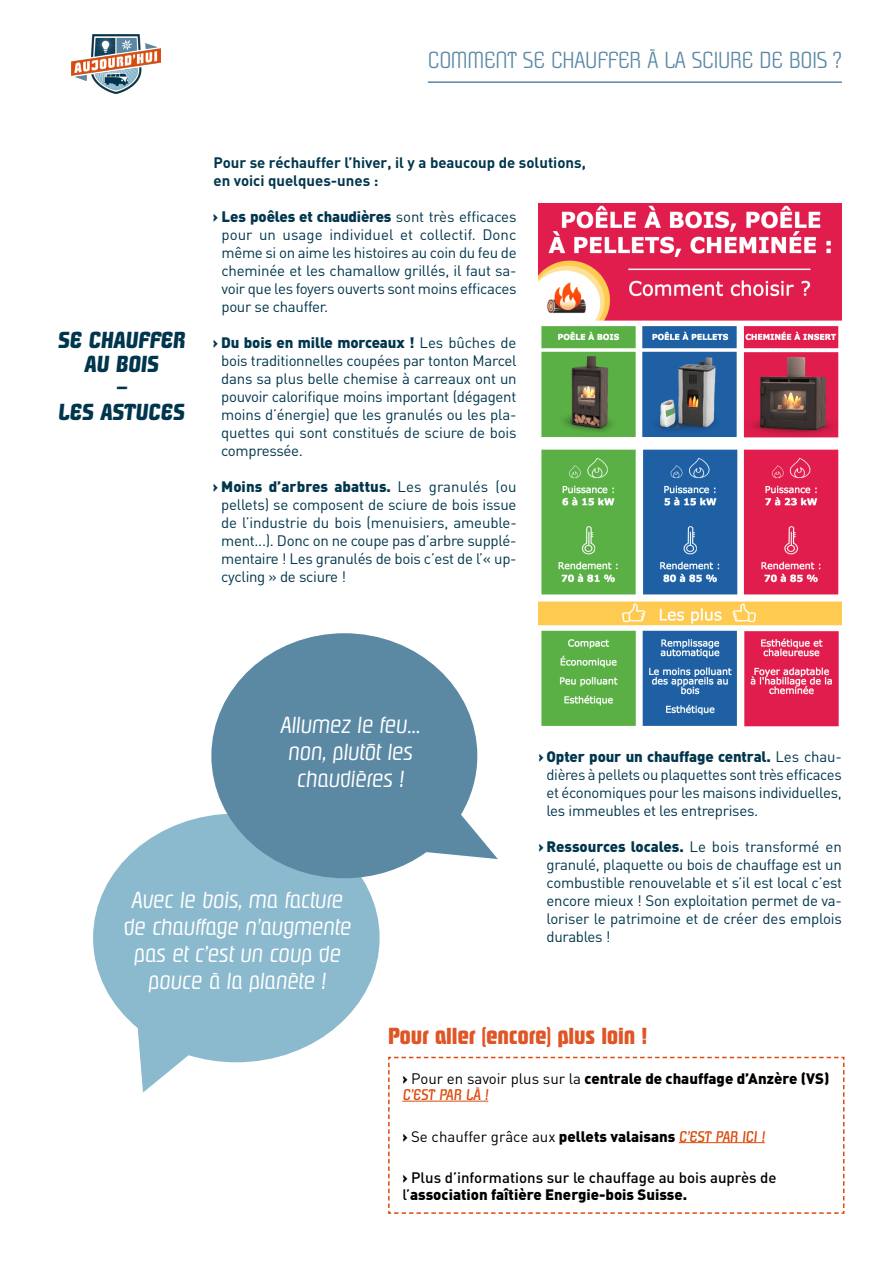
<style>
.page{position:relative;width:893px;height:1263px;background:#fff}
.page>*{position:absolute;margin:0;border:0;box-sizing:border-box;transform-origin:0 0}
.t1{font:22.5px/27px "Ipasadena";color:#fff;text-align:center}
.t2{font:300 22.5px "Pasadena";letter-spacing:-.01em;color:#5b89a4}
.t3{font:700 22.5px/24px "Ipasadena";color:#00364d;text-align:center}
.t4{font:700 22.5px "Pasadena";letter-spacing:-.01em;color:#df5526}
.t5{font:15px/18px "DIN";letter-spacing:-.02em;color:#00364d;text-align:justify}
.t6{font:500 15px/16.5px "DIN";color:#000}
.t7{font:700 15px/18px "DIN";color:#00364d}
.t8{font:900 15px "DIN";color:#000}
.t9{font:15px "DIN";color:#000}
.t10{font:500 15px "Ipasadena";color:#dc4b0d}
.s1{font-weight:900}
.s2{font-weight:400}
.s3{font-family:"Ipasadena";font-weight:500;color:#dc4b0d}
</style>
<div class="page">
<svg style="left:388px;top:1056px;width:457px;height:158px"></svg>
<svg style="left:93px;top:815px;width:287px;height:277px;fill:#8bb9ce"></svg>
<svg style="left:211px;top:633px;width:287px;height:245px;fill:#5b89a4"></svg>
<hr style="left:428px;top:81px;width:414px;height:2px;background:#5b89a4">
<img style="left:72px;top:34px;width:89px;height:60px">
<img style="left:538px;top:204px;width:304px;height:523px">
<h1 class="t2" style="left:428px;top:49px;width:416px">COMMENT SE CHAUFFER À LA SCIURE DE BOIS ?</h1>
<h1 class="t3" style="left:57px;top:328px;width:129px">SE CHAUFFER<br>AU BOIS<br>–<br>LES ASTUCES</h1>
<p class="t7" style="left:213px;top:153px;width:374px">Pour se réchauffer l’hiver, il y a beaucoup de solutions, en voici quelques-unes :</p>
<p class="t5" style="left:221px;top:207px;width:297px;text-indent:-8px"><span class="s1">› Les poêles et chaudières</span> sont très efficaces pour un usage individuel et collectif. Donc même si on aime les histoires au coin du feu de cheminée et les chamallow grillés, il faut sa&shy;voir que les foyers ouverts sont moins efficaces pour se chauffer.</p>
<p class="t5" style="left:221px;top:333px;width:297px;text-indent:-8px"><span class="s1">› Du bois en mille morceaux !</span> Les bûches de bois traditionnelles coupées par tonton Marcel dans sa plus belle chemise à carreaux ont un pouvoir calorifique moins important (dégagent moins d’énergie) que les granulés ou les pla&shy;quettes qui sont constitués de sciure de bois compressée.</p>
<p class="t5" style="left:221px;top:477px;width:297px;text-indent:-8px"><span class="s1">› Moins d’arbres abattus.</span> Les granulés (ou pellets) se composent de sciure de bois issue de l’industrie du bois (menuisiers, ameuble&shy;ment...). Donc on ne coupe pas d’arbre supplé&shy;mentaire ! Les granulés de bois c’est de l’« up&shy;cycling » de sciure !</p>
<h1 class="t1" style="left:280px;top:712px;width:141px">Allumez le feu… non, plutôt les chaudières !</h1>
<h1 class="t1" style="left:123px;top:887px;width:229px">Avec le bois, ma facture de chauffage n’augmente pas et c’est un coup de pouce à la planète !</h1>
<p class="t5" style="left:546px;top:747px;width:297px;text-indent:-8px"><span class="s1">› Opter pour un chauffage central.</span> Les chau&shy;dières à pellets ou plaquettes sont très efficaces et économiques pour les maisons individuelles, les immeubles et les entreprises.</p>
<p class="t5" style="left:546px;top:837px;width:297px;text-indent:-8px"><span class="s1">› Ressources locales.</span> Le bois transformé en granulé, plaquette ou bois de chauffage est un combustible renouvelable et s’il est local c’est encore mieux ! Son exploitation permet de va&shy;loriser le patrimoine et de créer des emplois durables !</p>
<h1 class="t4" style="left:388px;top:1024px;width:261px">Pour aller (encore) plus loin !</h1>
<p class="t8" style="left:402px;top:1068px;width:429px">› <span class="s2">Pour en savoir plus sur la</span> centrale de chauffage d’Anzère (VS)</p>
<p class="t10" style="left:402px;top:1087px;width:87px">C’EST PAR LÀ !</p>
<p class="t9" style="left:402px;top:1127px;width:364px"><span class="s1">›</span> Se chauffer grâce aux <span class="s1">pellets valaisans</span> <span class="s3">C’EST PAR ICI !</span></p>
<p class="t6" style="left:402px;top:1169px;width:376px"><span class="s1">›</span> Plus d’informations sur le chauffage au bois auprès de l’<span class="s1">association faîtière Energie-bois Suisse.</span></p>
</div>
